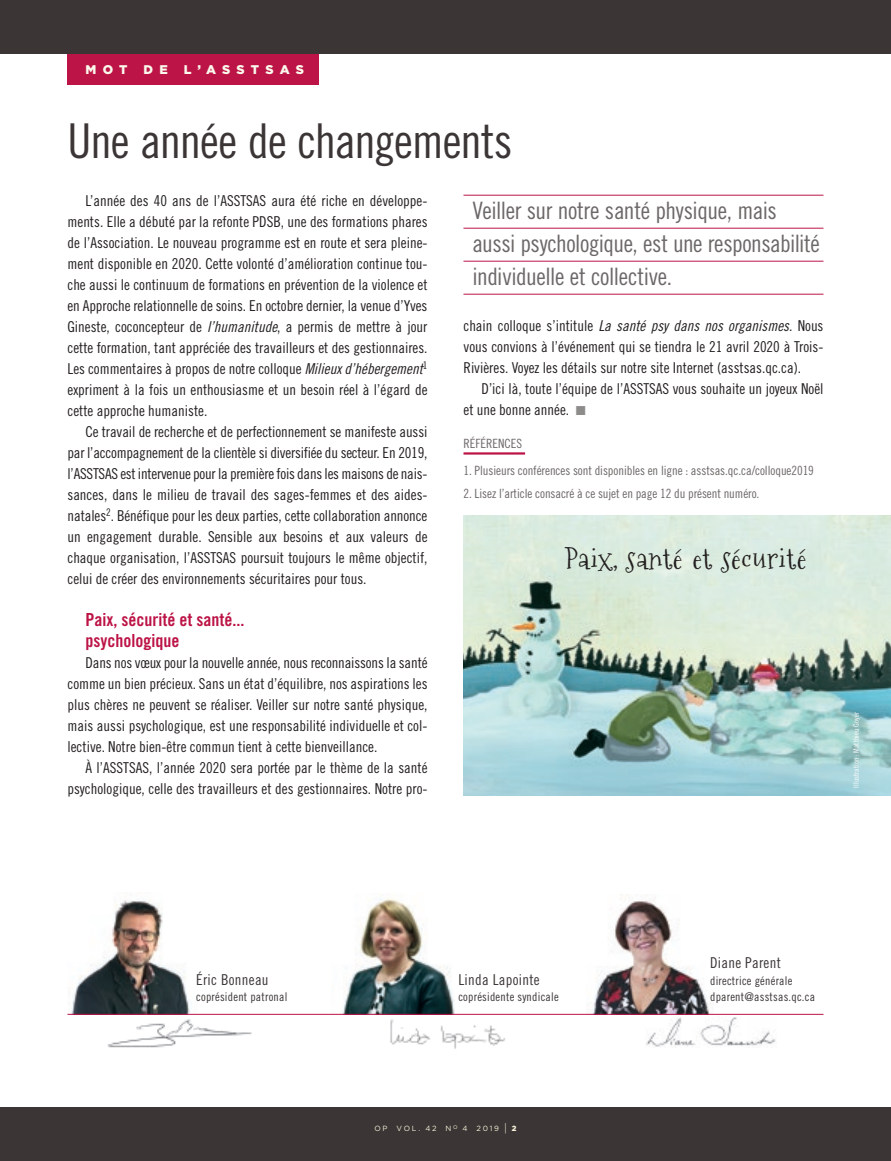
<style>
.page{position:relative;width:891px;height:1161px;background:#fff}
.page>*{position:absolute;margin:0;border:0;box-sizing:border-box;transform-origin:0 0}
.t1{font:48px "Trade Gothic LT Pro Cn 18";letter-spacing:-.02em;color:#3b3635}
.t2{font:28.95px "Mountainsof Christmas";letter-spacing:.02em;color:#231f20}
.ARTICLES-exergues{font:24px "Trade Gothic LT Pro Cn 18";letter-spacing:-.02em;color:#6c6867}
.DOSSIER-titres{font:18px/21px "Trade Gothic LT Pro Bd Cn 20";color:#bc1446}
.DOSSIER-texte{font:15px/21px "Trade Gothic LT Pro Cn 18";color:#231f20;text-align:justify}
.t3{font:15px "Trade Gothic LT Pro Cn 18";letter-spacing:.02em;color:#3b3635}
.REFERENCES-texte{font:12.75px "Trade Gothic LT Pro Cn 18";letter-spacing:-.005em;color:#6c6867}
.REFERENCES-titre{font:12.75px "Trade Gothic LT Pro Cn 18";color:#6c6867}
.t4{font:900 12.6px "Gotham";letter-spacing:.485em;color:#fbf8ec}
.t5{font:12px "Trade Gothic LT Pro Cn 18";letter-spacing:.02em;color:#3b3635}
.PHOTOS-credit{font:7.5px "Trade Gothic LT Pro Cn 18";letter-spacing:.015em;color:#fff}
.t6{font:7.5px "Gotham";letter-spacing:.225em;color:#f9f2da}
.s1{font-family:"Trade Gothic LT Pro Cn 18 Obl"}
.s2{font-family:"European Pi Three";color:#8e8b8b}
.s3{font-size:11.25px}
.s4{font-weight:900}
</style>
<div class="page">
<div style="left:0;top:1107px;width:891px;height:54px;background:#3b3635"></div>
<div style="left:68px;top:54px;width:252px;height:30px;background:#bc1446"></div>
<div style="left:0;top:0;width:891px;height:54px;background:#3b3635"></div>
<img style="left:68px;top:899px;width:129px;height:115px">
<img style="left:390px;top:1019px;width:115px;height:30px">
<img style="left:107px;top:1019px;width:145px;height:29px">
<img style="left:646px;top:1017px;width:130px;height:30px">
<img style="left:586px;top:897px;width:128px;height:117px">
<img style="left:331px;top:898px;width:124px;height:116px">
<hr style="left:68px;top:1014px;width:756px;height:1px;background:#bc1446">
<hr style="left:464px;top:452px;width:61px;height:3px;background:#bc1446">
<hr style="left:464px;top:195px;width:360px;height:1px;background:#bc1446">
<hr style="left:464px;top:228px;width:360px;height:1px;background:#bc1446">
<hr style="left:464px;top:261px;width:360px;height:1px;background:#bc1446">
<hr style="left:464px;top:294px;width:360px;height:1px;background:#bc1446">
<img style="left:464px;top:516px;width:427px;height:280px">
<p class="t4" style="left:86px;top:60px;width:43px">MOT</p>
<p class="t4" style="left:144px;top:60px;width:26px">D E</p>
<p class="t4" style="left:184px;top:60px;width:122px">L’ASSTSAS</p>
<p class="t1" style="left:68px;top:112px;width:446px">Une année de changements</p>
<p class="DOSSIER-texte" style="left:67px;top:190px;width:362px;text-indent:18px">L’année des 40 ans de l’ASSTSAS aura été riche en développe&shy;ments. Elle a débuté par la refonte PDSB, une des formations phares de l’Association. Le nouveau programme est en route et sera pleine&shy;ment disponible en 2020. Cette volonté d’amélioration continue tou&shy;che aussi le continuum de formations en prévention de la violence et en Approche relationnelle de soins. En octobre dernier, la venue d’Yves Gineste, coconcepteur de <span class="s1">l’humanitude</span>, a permis de mettre à jour cette formation, tant appréciée des travailleurs et des gestionnaires.<br>Les commentaires à propos de notre colloque <span class="s1">Milieux d’hébergement</span><sup>1 </sup>expriment à la fois un enthousiasme et un besoin réel à l’égard de cette approche humaniste.</p>
<p class="DOSSIER-texte" style="left:68px;top:421px;width:362px;text-indent:18px">Ce travail de recherche et de perfectionnement se manifeste aussi par l’accompagnement de la clientèle si diversifiée du secteur. En 2019, l’ASSTSAS est intervenue pour la première fois dans les maisons de nais&shy;sances, dans le milieu de travail des sages-femmes et des aides&shy;natales<sup>2</sup>. Bénéfique pour les deux parties, cette collaboration annonce un engagement durable. Sensible aux besoins et aux valeurs de chaque organisation, l’ASSTSAS poursuit toujours le même objectif, celui de créer des environnements sécuritaires pour tous.</p>
<p class="DOSSIER-titres" style="left:86px;top:609px;width:160px">Paix, sécurité et santé... psychologique</p>
<p class="DOSSIER-texte" style="left:68px;top:652px;width:362px;text-indent:18px">Dans nos vœux pour la nouvelle année, nous reconnaissons la santé comme un bien précieux. Sans un état d’équilibre, nos aspirations les plus chères ne peuvent se réaliser. Veiller sur notre santé physique, mais aussi psychologique, est une responsabilité individuelle et col&shy;lective. Notre bien-être commun tient à cette bienveillance.</p>
<p class="DOSSIER-texte" style="left:68px;top:757px;width:362px;text-align:right">À l’ASSTSAS, l’année 2020 sera portée par le thème de la santé psychologique, celle des travailleurs et des gestionnaires. Notre pro-</p>
<p class="ARTICLES-exergues" style="left:472px;top:196px;width:306px">Veiller sur notre santé physique, mais</p>
<p class="ARTICLES-exergues" style="left:472px;top:229px;width:349px">aussi psychologique, est une responsabilité</p>
<p class="ARTICLES-exergues" style="left:472px;top:262px;width:201px">individuelle et collective.</p>
<p class="DOSSIER-texte" style="left:464px;top:315px;width:362px">chain colloque s’intitule <span class="s1">La santé psy dans nos organismes</span>. Nous vous convions à l’événement qui se tiendra le 21 avril 2020 à Trois-Rivières. Voyez les détails sur notre site Internet (asstsas.qc.ca).</p>
<p class="DOSSIER-texte" style="left:464px;top:378px;width:362px;text-indent:18px">D’ici là, toute l’équipe de l’ASSTSAS vous souhaite un joyeux Noël et une bonne année. <span class="s2">K</span></p>
<p class="REFERENCES-titre" style="left:464px;top:436px;width:60px">RÉFÉRENCES</p>
<p class="REFERENCES-texte" style="left:464px;top:463px;width:352px">1. Plusieurs conférences sont disponibles en ligne : asstsas.qc.ca/colloque2019</p>
<p class="REFERENCES-texte" style="left:464px;top:486px;width:297px">2. Lisez l’article consacré à ce sujet en page 12 du présent numéro.</p>
<p class="t2" style="left:566px;top:539px;width:242px">Paix, santé et sécurité</p>
<p class="PHOTOS-credit" style="left:852px;top:788px;width:77px;rotate:-90deg">Illustration : Matthieu Goyer</p>
<p class="t3" style="left:196px;top:970px;width:74px">Éric Bonneau</p>
<p class="t5" style="left:196px;top:990px;width:93px">coprésident patronal</p>
<p class="t3" style="left:458px;top:970px;width:83px">Linda Lapointe</p>
<p class="t5" style="left:458px;top:990px;width:102px">coprésidente syndicale</p>
<p class="t6" style="left:374px;top:1124px;width:144px">OP VOL. 42 N<sup>O</sup> 4 2019 <span class="s3">|</span> <span class="s4">2</span></p>
<p class="t3" style="left:710px;top:954px;width:72px">Diane Parent</p>
<p class="t5" style="left:710px;top:973px;width:84px">directrice générale</p>
<p class="t5" style="left:710px;top:990px;width:107px">dparent@asstsas.qc.ca</p>
</div>
